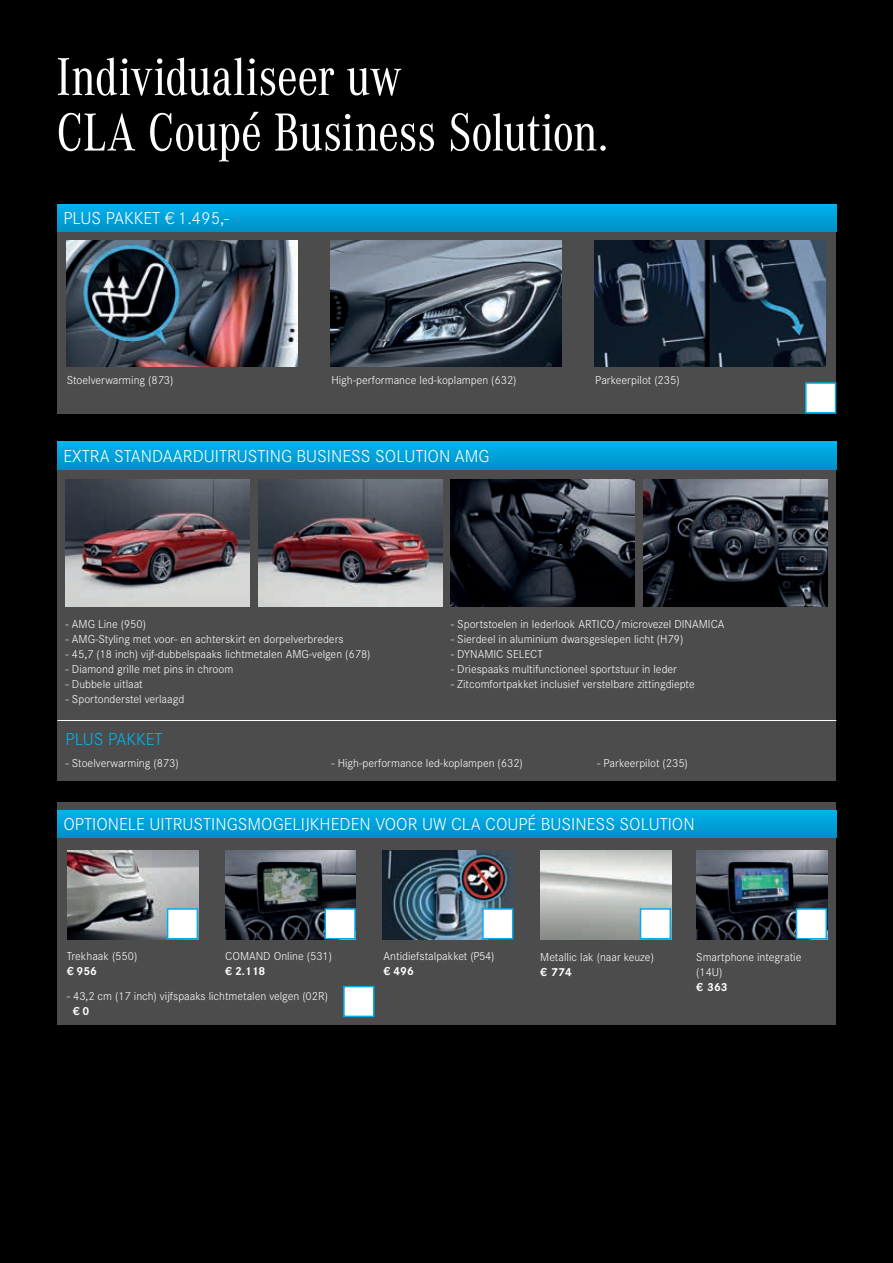
<style>
.page{position:relative;width:893px;height:1263px;background:#000}
.page>*{position:absolute;margin:0;border:0;box-sizing:border-box;transform-origin:0 0}
.t1{font:55.5px/55.5px "Corporate A Con";letter-spacing:-.015em;color:#fff}
.t2{font:300 18px "Corporate S";color:#fff}
.t3{font:300 18px "Corporate S";color:#00b4ef}
.t4{font:300 12px/15px "Corporate S";color:#fff}
.t5{font:700 12px "Corporate S";color:#fff}
</style>
<div class="page">
<div style="left:57px;top:228px;width:779px;height:186px;background:#4c4c4c"></div>
<svg style="left:57px;top:204px;width:779px;height:27px;background:#00a2da"></svg>
<div style="left:57px;top:469px;width:779px;height:311px;background:#4c4c4c"></div>
<svg style="left:57px;top:442px;width:779px;height:27px;background:#00a1da"></svg>
<div style="left:57px;top:803px;width:779px;height:222px;background:#4c4c4c"></div>
<svg style="left:57px;top:810px;width:779px;height:27px;background:#00a1da"></svg>
<hr style="left:57px;top:720px;width:779px;height:1px;background:#fff">
<img style="left:225px;top:851px;width:131px;height:88px">
<img style="left:696px;top:851px;width:131px;height:88px">
<img style="left:540px;top:851px;width:131px;height:88px">
<img style="left:67px;top:851px;width:131px;height:88px">
<img style="left:383px;top:851px;width:130px;height:88px">
<div style="left:167px;top:908px;width:31px;height:31px;background:#fff;border:2px solid #00aeef"></div>
<div style="left:324px;top:908px;width:32px;height:31px;background:#fff;border:2px solid #00aeef"></div>
<div style="left:343px;top:986px;width:31px;height:31px;background:#fff;border:2px solid #00aeef"></div>
<div style="left:482px;top:908px;width:31px;height:31px;background:#fff;border:2px solid #00aeef"></div>
<div style="left:796px;top:908px;width:31px;height:31px;background:#fff;border:2px solid #00aeef"></div>
<div style="left:640px;top:908px;width:31px;height:31px;background:#fff;border:2px solid #00aeef"></div>
<img style="left:331px;top:240px;width:230px;height:126px">
<img style="left:67px;top:240px;width:230px;height:126px">
<img style="left:595px;top:240px;width:230px;height:126px">
<img style="left:66px;top:479px;width:184px;height:128px">
<img style="left:451px;top:479px;width:183px;height:128px">
<img style="left:643px;top:479px;width:184px;height:128px">
<img style="left:258px;top:479px;width:184px;height:128px">
<div style="left:805px;top:382px;width:31px;height:32px;background:#fff;border:2px solid #00aeef"></div>
<h1 class="t1" style="left:56px;top:50px;width:554px">Individualiseer uw<br>CLA Coupé Business Solution.</h1>
<h2 class="t2" style="left:63px;top:205px;width:167px">PLUS PAKKET € 1.495,-</h2>
<p class="t4" style="left:67px;top:371px;width:108px">Stoelverwarming (873)</p>
<p class="t4" style="left:331px;top:371px;width:187px">High-performance led-koplampen (632)</p>
<p class="t4" style="left:595px;top:371px;width:86px">Parkeerpilot (235)</p>
<h2 class="t2" style="left:63px;top:443px;width:428px">EXTRA STANDAARDUITRUSTING BUSINESS SOLUTION AMG</h2>
<p class="t4" style="left:66px;top:616px;width:82px">- AMG Line (950)</p>
<p class="t4" style="left:66px;top:631px;width:280px">- AMG-Styling met voor- en achterskirt en dorpelverbreders</p>
<p class="t4" style="left:66px;top:646px;width:306px">- 45,7 (18 inch) vijf-dubbelspaaks lichtmetalen AMG-velgen (678)</p>
<p class="t4" style="left:66px;top:661px;width:169px">- Diamond grille met pins in chroom</p>
<p class="t4" style="left:66px;top:676px;width:79px">- Dubbele uitlaat</p>
<p class="t4" style="left:66px;top:691px;width:120px">- Sportonderstel verlaagd</p>
<h2 class="t3" style="left:66px;top:727px;width:99px">PLUS PAKKET</h2>
<p class="t4" style="left:451px;top:616px;width:275px">- Sportstoelen in lederlook ARTICO/microvezel DINAMICA</p>
<p class="t4" style="left:451px;top:631px;width:234px">- Sierdeel in aluminium dwarsgeslepen licht (H79)</p>
<p class="t4" style="left:451px;top:646px;width:94px">- DYNAMIC SELECT</p>
<p class="t4" style="left:451px;top:661px;width:228px">- Driespaaks multifunctioneel sportstuur in leder</p>
<p class="t4" style="left:451px;top:676px;width:245px">- Zitcomfortpakket inclusief verstelbare zittingdiepte</p>
<p class="t4" style="left:66px;top:754px;width:115px">- Stoelverwarming (873)</p>
<p class="t4" style="left:331px;top:754px;width:193px">- High-performance led-koplampen (632)</p>
<p class="t4" style="left:597px;top:754px;width:92px">- Parkeerpilot (235)</p>
<h2 class="t2" style="left:63px;top:811px;width:633px">OPTIONELE UITRUSTINGSMOGELIJKHEDEN VOOR UW CLA COUPÉ BUSINESS SOLUTION</h2>
<p class="t4" style="left:67px;top:947px;width:72px">Trekhaak (550)</p>
<p class="t5" style="left:67px;top:964px;width:32px">€ 956</p>
<p class="t4" style="left:225px;top:947px;width:108px">COMAND Online (531)</p>
<p class="t5" style="left:225px;top:964px;width:42px">€ 2.118</p>
<p class="t4" style="left:67px;top:988px;width:263px">- 43,2 cm (17 inch) vijfspaaks lichtmetalen velgen (02R)</p>
<p class="t5" style="left:73px;top:1004px;width:18px">€ 0</p>
<p class="t4" style="left:384px;top:947px;width:112px">Antidiefstalpakket (P54)</p>
<p class="t5" style="left:384px;top:964px;width:32px">€ 496</p>
<p class="t4" style="left:540px;top:948px;width:115px">Metallic lak (naar keuze)</p>
<p class="t5" style="left:540px;top:965px;width:33px">€ 774</p>
<p class="t4" style="left:696px;top:948px;width:107px">Smartphone integratie (14U)</p>
<p class="t5" style="left:696px;top:980px;width:33px">€ 363</p>
</div>
